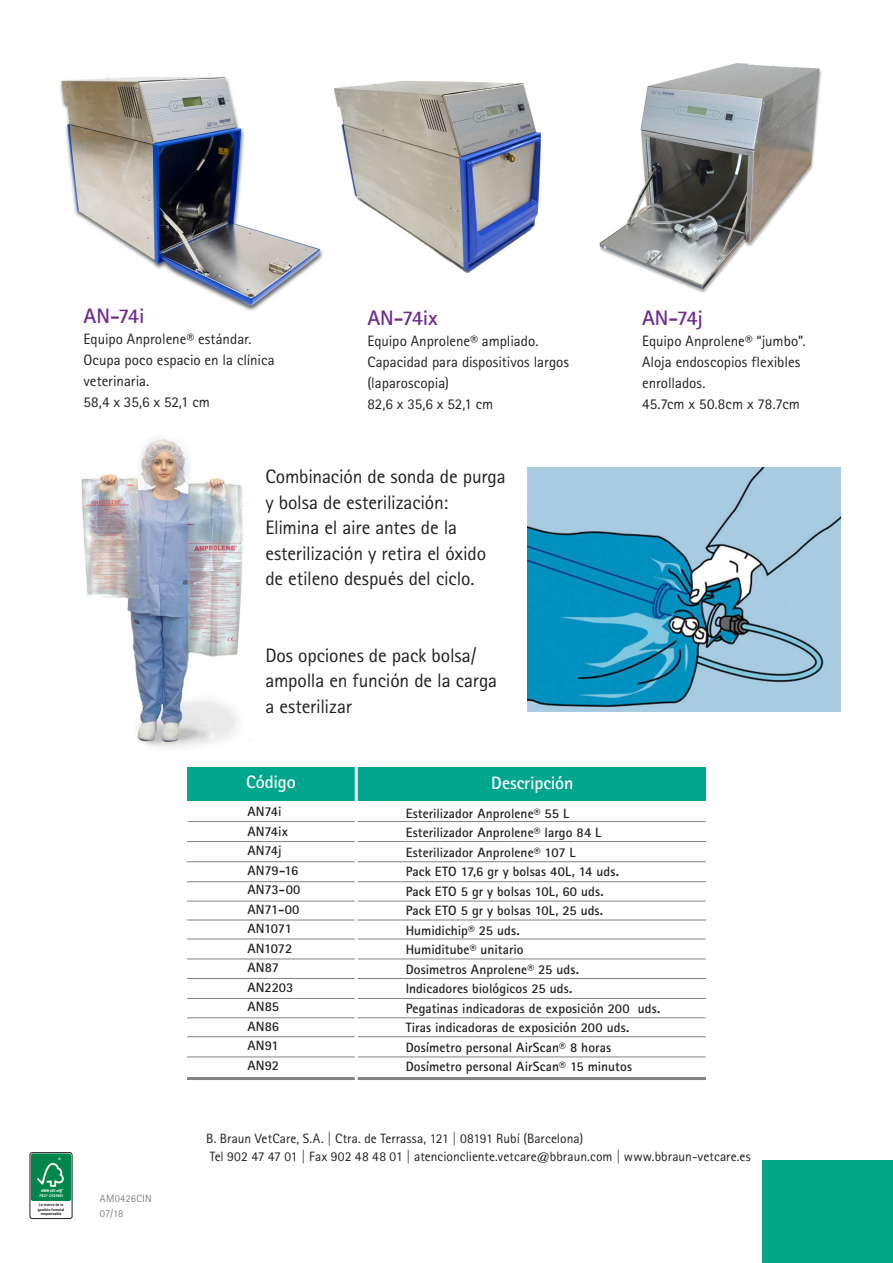
<style>
.page{position:relative;width:893px;height:1263px;background:#fff}
.page>*{position:absolute;margin:0;border:0;box-sizing:border-box;transform-origin:0 0}
.t1{font:700 21px "Rotis Sans Serif Pro";letter-spacing:-.01em;color:#702b91}
.t2{font:19.5px/25.5px "Rotis Sans Serif Pro";letter-spacing:-.01em;color:#231f20}
.t3{font:700 18px "Rotis Sans Serif Pro";letter-spacing:-.005em;color:#fff}
.t4{font:15px/21px "Rotis Sans Serif Pro";color:#231f20}
.t5{font:700 13.5px "Rotis Sans Serif Pro";letter-spacing:.005em;color:#231f20}
.Bodytext__Box{font:13.5px "Rotis Sans Serif Pro";letter-spacing:.005em;color:#231f20}
.t6{font:10.5px "Rotis Sans Serif Pro";letter-spacing:.015em;color:#808285}
.t7{font:700 3.75px/4.5px "Arial";color:#231f20;text-align:center;scale:.93 1}
.t8{font:700 3.75px/5.1px "Arial";color:#fff;text-align:center;scale:.93 1}
.t9{font:700 3.3px "Arial";color:#fff}
</style>
<div class="page">
<img style="left:60px;top:77px;width:263px;height:234px">
<img style="left:599px;top:63px;width:223px;height:230px">
<div style="left:763px;top:1161px;width:130px;height:102px;background:#00a786"></div>
<div style="left:31px;top:1153px;width:40px;height:48px;background:#00864b;border-radius:2px"></div>
<img style="left:37px;top:1162px;width:27px;height:25px">
<div style="left:30px;top:1152px;width:42px;height:67px;border:1px solid #231f20;border-radius:2px"></div>
<div style="left:187px;top:767px;width:519px;height:34px;background:#00a78e"></div>
<img style="left:81px;top:437px;width:162px;height:311px">
<img style="left:527px;top:468px;width:313px;height:243px">
<hr style="left:187px;top:841px;width:519px;height:1px;background:#808285">
<hr style="left:188px;top:821px;width:517px;height:1px;background:#808285">
<hr style="left:187px;top:881px;width:519px;height:1px;background:#808285">
<hr style="left:187px;top:861px;width:519px;height:1px;background:#808285">
<hr style="left:187px;top:920px;width:519px;height:1px;background:#808285">
<hr style="left:187px;top:901px;width:519px;height:1px;background:#808285">
<hr style="left:187px;top:959px;width:519px;height:1px;background:#808285">
<hr style="left:187px;top:939px;width:518px;height:1px;background:#808285">
<hr style="left:187px;top:998px;width:519px;height:1px;background:#808285">
<hr style="left:187px;top:978px;width:519px;height:1px;background:#808285">
<hr style="left:187px;top:1036px;width:519px;height:1px;background:#808285">
<hr style="left:187px;top:1017px;width:518px;height:1px;background:#808285">
<hr style="left:187px;top:1077px;width:519px;height:3px;background:#808285">
<hr style="left:187px;top:1057px;width:518px;height:1px;background:#808285">
<hr style="left:355px;top:758px;width:3px;height:330px;background:#fff">
<img style="left:333px;top:80px;width:209px;height:193px">
<p class="t1" style="left:84px;top:302px;width:62px">AN-74i</p>
<p class="t4" style="left:84px;top:328px;width:169px">Equipo Anprolene® estándar.</p>
<p class="t4" style="left:84px;top:349px;width:193px">Ocupa poco espacio en la clínica</p>
<p class="t4" style="left:84px;top:370px;width:67px">veterinaria.</p>
<p class="t4" style="left:84px;top:391px;width:128px">58,4 x 35,6 x 52,1 cm</p>
<p class="t1" style="left:367px;top:305px;width:72px">AN-74ix</p>
<p class="t4" style="left:367px;top:331px;width:173px">Equipo Anprolene® ampliado.</p>
<p class="t4" style="left:367px;top:352px;width:203px">Capacidad para dispositivos largos (laparoscopia)</p>
<p class="t4" style="left:367px;top:394px;width:128px">82,6 x 35,6 x 52,1 cm</p>
<p class="t2" style="left:265px;top:464px;width:242px">Combinación de sonda de purga y bolsa de esterilización:</p>
<p class="t2" style="left:265px;top:515px;width:222px">Elimina el aire antes de la esterilización y retira el óxido</p>
<p class="t2" style="left:265px;top:566px;width:211px">de etileno después del ciclo.</p>
<p class="t2" style="left:265px;top:643px;width:233px">Dos opciones de pack bolsa/ ampolla en función de la carga</p>
<p class="t2" style="left:265px;top:694px;width:88px">a esterilizar</p>
<p class="t1" style="left:642px;top:304px;width:62px">AN-74j</p>
<p class="t4" style="left:642px;top:330px;width:165px">Equipo Anprolene® “jumbo”.</p>
<p class="t4" style="left:642px;top:351px;width:160px">Aloja endoscopios flexibles enrollados.</p>
<p class="t4" style="left:642px;top:393px;width:159px">45.7cm x 50.8cm x 78.7cm</p>
<p class="t9" style="left:59px;top:1156px;width:4px">®</p>
<p class="t8" style="left:39px;top:1188px;width:27px">www.fsc.org<br>FSC<sup>®</sup> C101851</p>
<p class="t7" style="left:38px;top:1202px;width:30px">La marca de la gestión forestal responsable</p>
<p class="t6" style="left:100px;top:1192px;width:53px">AM0426CIN</p>
<p class="t6" style="left:100px;top:1207px;width:25px">07/18</p>
<p class="t3" style="left:246px;top:770px;width:51px">Código</p>
<p class="t5" style="left:247px;top:803px;width:36px">AN74i</p>
<p class="t5" style="left:247px;top:823px;width:42px">AN74ix</p>
<p class="t5" style="left:247px;top:842px;width:36px">AN74j</p>
<p class="t5" style="left:247px;top:862px;width:52px">AN79-16</p>
<p class="t5" style="left:247px;top:881px;width:55px">AN73-00</p>
<p class="t5" style="left:247px;top:901px;width:54px">AN71-00</p>
<p class="t5" style="left:247px;top:920px;width:46px">AN1071</p>
<p class="t5" style="left:247px;top:940px;width:46px">AN1072</p>
<p class="t5" style="left:247px;top:959px;width:33px">AN87</p>
<p class="t5" style="left:247px;top:979px;width:48px">AN2203</p>
<p class="t5" style="left:247px;top:998px;width:33px">AN85</p>
<p class="t5" style="left:247px;top:1018px;width:33px">AN86</p>
<p class="t5" style="left:247px;top:1037px;width:33px">AN91</p>
<p class="t5" style="left:247px;top:1057px;width:33px">AN92</p>
<p class="t3" style="left:491px;top:771px;width:84px">Descripción</p>
<p class="t5" style="left:406px;top:805px;width:165px">Esterilizador Anprolene® 55 L</p>
<p class="t5" style="left:406px;top:824px;width:197px">Esterilizador Anprolene® largo 84 L</p>
<p class="t5" style="left:406px;top:844px;width:171px">Esterilizador Anprolene® 107 L</p>
<p class="t5" style="left:406px;top:863px;width:215px">Pack ETO 17,6 gr y bolsas 40L, 14 uds.</p>
<p class="t5" style="left:406px;top:883px;width:199px">Pack ETO 5 gr y bolsas 10L, 60 uds.</p>
<p class="t5" style="left:406px;top:902px;width:199px">Pack ETO 5 gr y bolsas 10L, 25 uds.</p>
<p class="t5" style="left:406px;top:922px;width:116px">Humidichip® 25 uds.</p>
<p class="t5" style="left:406px;top:941px;width:120px">Humiditube® unitario</p>
<p class="t5" style="left:406px;top:961px;width:175px">Dosimetros Anprolene® 25 uds.</p>
<p class="t5" style="left:406px;top:980px;width:168px">Indicadores biológicos 25 uds.</p>
<p class="t5" style="left:406px;top:1000px;width:256px">Pegatinas indicadoras de exposición 200 uds.</p>
<p class="t5" style="left:406px;top:1019px;width:225px">Tiras indicadoras de exposición 200 uds.</p>
<p class="t5" style="left:406px;top:1039px;width:207px">Dosímetro personal AirScan® 8 horas</p>
<p class="t5" style="left:406px;top:1058px;width:228px">Dosímetro personal AirScan® 15 minutos</p>
<p class="Bodytext__Box" style="left:206px;top:1130px;width:378px">B. Braun VetCare, S.A. | Ctra. de Terrassa, 121 | 08191 Rubí (Barcelona)</p>
<p class="Bodytext__Box" style="left:210px;top:1148px;width:543px">Tel 902 47 47 01 | Fax 902 48 48 01 | atencioncliente.vetcare@bbraun.com | www.bbraun-vetcare.es</p>
</div>
